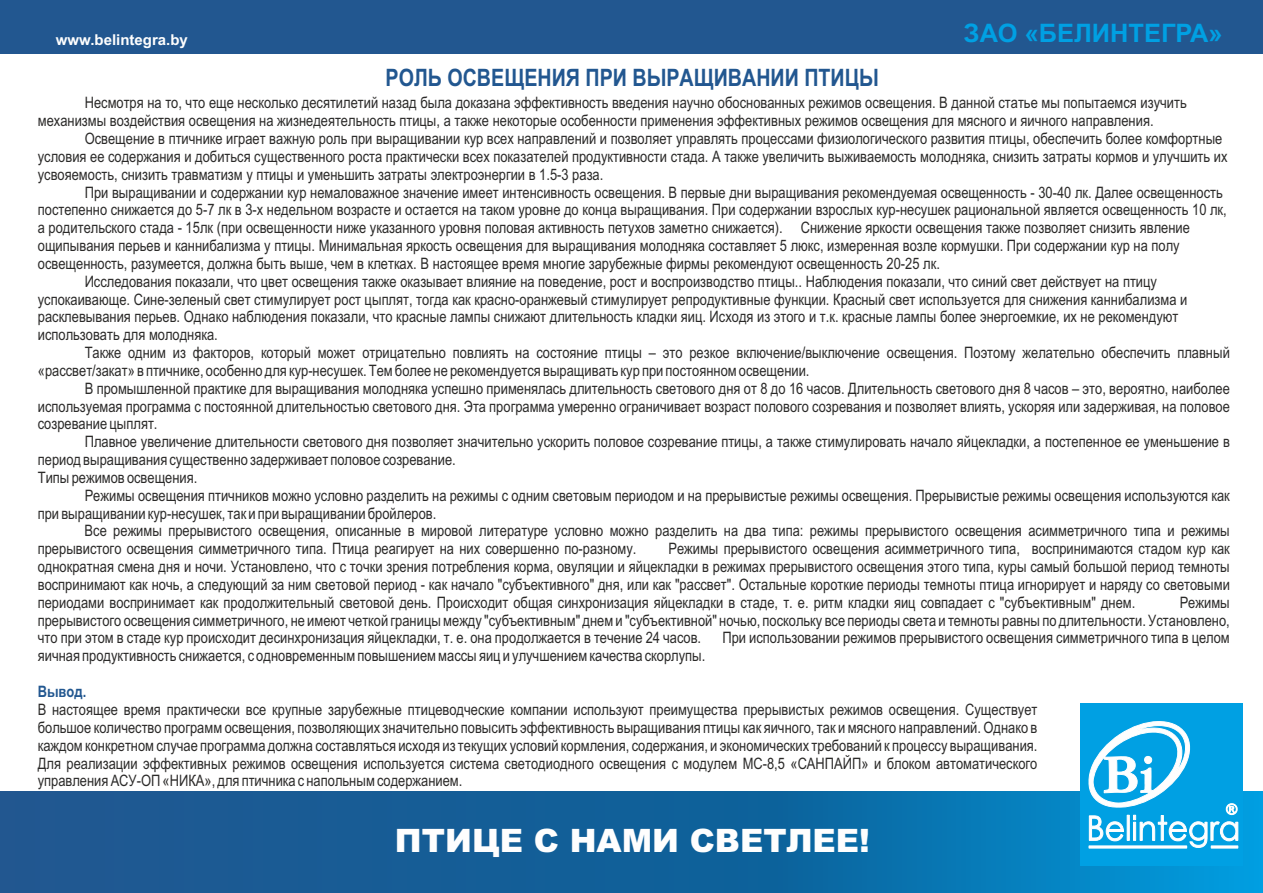
<style>
.page{position:relative;width:1263px;height:893px;background:#fff}
.page>*{position:absolute;margin:0;border:0;box-sizing:border-box;transform-origin:0 0}
.t1{font:900 32.25px "Arial";color:#fefefe}
.t2{font:700 25.5px "Arial";color:#00a0e3}
.t3{font:700 24px "Arial Narrow";color:#225790}
.t4{font:15.75px/17.9px "Arial Narrow";color:#2b2a29;text-align:justify}
.t5{font:700 15.75px "Arial Narrow";color:#225790}
.t6{font:700 15px "Arial";color:#fefefe}
</style>
<div class="page">
<svg style="left:0;top:792px;width:1263px;height:101px;background:#12649e"></svg>
<div style="left:1080px;top:703px;width:163px;height:163px;background:#00a0e3"></div>
<svg style="left:1088px;top:721px;width:151px;height:172px"></svg>
<div style="left:0;top:0;width:1263px;height:53px;background:#225790"></div>
<p class="t6" style="left:56px;top:34px;width:133px">www.belintegra.by</p>
<h2 class="t2" style="left:964px;top:23px;width:260px">ЗАО «БЕЛИНТЕГРА»</h2>
<h3 class="t3" style="left:386px;top:69px;width:495px">РОЛЬ ОСВЕЩЕНИЯ ПРИ ВЫРАЩИВАНИИ ПТИЦЫ</h3>
<p class="t4" style="left:38px;top:95px;width:1150px;text-indent:47px">Несмотря на то, что еще несколько десятилетий назад была доказана эффективность введения научно обоснованных режимов освещения. В данной статье мы попытаемся изучить механизмы воздействия освещения на жизнедеятельность птицы, а также некоторые особенности применения эффективных режимов освещения для мясного и яичного направления.</p>
<p class="t4" style="left:38px;top:131px;width:1191px;text-align:left;text-indent:47px">Освещение в птичнике играет важную роль при выращивании кур всех направлений и позволяет управлять процессами физиологического развития птицы, обеспечить более комфортные условия ее содержания и добиться существенного роста практически всех показателей продуктивности стада. А также увеличить выживаемость молодняка, снизить затраты кормов и улучшить их усвояемость, снизить травматизм у птицы и уменьшить затраты электроэнергии в 1.5-3 раза.</p>
<p class="t4" style="left:85px;top:185px;width:1139px">При выращивании и содержании кур немаловажное значение имеет интенсивность освещения. В первые дни выращивания рекомендуемая освещенность - 30-40 лк. Далее освещенность</p>
<p class="t4" style="left:38px;top:202px;width:1190px">постепенно снижается до 5-7 лк в 3-х недельном возрасте и остается на таком уровне до конца выращивания. При содержании взрослых кур-несушек рациональной является освещенность 10 лк,</p>
<p class="t4" style="left:38px;top:220px;width:1154px">а родительского стада - 15лк (при освещенности ниже указанного уровня половая активность петухов заметно снижается). Снижение яркости освещения также позволяет снизить явление</p>
<p class="t4" style="left:38px;top:238px;width:1143px">ощипывания перьев и каннибализма у птицы. Минимальная яркость освещения для выращивания молодняка составляет 5 люкс, измеренная возле кормушки. При содержании кур на полу</p>
<p class="t4" style="left:38px;top:256px;width:904px">освещенность, разумеется, должна быть выше, чем в клетках. В настоящее время многие зарубежные фирмы рекомендуют освещенность 20-25 лк.</p>
<p class="t4" style="left:85px;top:274px;width:1074px">Исследования показали, что цвет освещения также оказывает влияние на поведение, рост и воспроизводство птицы.. Наблюдения показали, что синий свет действует на птицу</p>
<p class="t4" style="left:38px;top:292px;width:1151px">успокаивающе. Сине-зеленый свет стимулирует рост цыплят, тогда как красно-оранжевый стимулирует репродуктивные функции. Красный свет используется для снижения каннибализма и</p>
<p class="t4" style="left:38px;top:309px;width:1142px">расклевывания перьев. Однако наблюдения показали, что красные лампы снижают длительность кладки яиц. Исходя из этого и т.к. красные лампы более энергоемкие, их не рекомендуют</p>
<p class="t4" style="left:38px;top:327px;width:181px">использовать для молодняка.</p>
<p class="t4" style="left:85px;top:345px;width:1147px">Также одним из факторов, который может отрицательно повлиять на состояние птицы – это резкое включение/выключение освещения. Поэтому желательно обеспечить плавный</p>
<p class="t4" style="left:38px;top:363px;width:773px">«рассвет/закат» в птичнике, особенно для кур-несушек. Тем более не рекомендуется выращивать кур при постоянном освещении.</p>
<p class="t4" style="left:85px;top:381px;width:1147px">В промышленной практике для выращивания молодняка успешно применялась длительность светового дня от 8 до 16 часов. Длительность светового дня 8 часов – это, вероятно, наиболее</p>
<p class="t4" style="left:38px;top:399px;width:1193px">используемая программа с постоянной длительностью светового дня. Эта программа умеренно ограничивает возраст полового созревания и позволяет влиять, ускоряя или задерживая, на половое</p>
<p class="t4" style="left:38px;top:416px;width:121px">созревание цыплят.</p>
<p class="t4" style="left:85px;top:434px;width:1147px">Плавное увеличение длительности светового дня позволяет значительно ускорить половое созревание птицы, а также стимулировать начало яйцекладки, а постепенное ее уменьшение в</p>
<p class="t4" style="left:38px;top:452px;width:419px">период выращивания существенно задерживает половое созревание.</p>
<p class="t4" style="left:38px;top:470px;width:161px">Типы режимов освещения.</p>
<p class="t4" style="left:85px;top:488px;width:1147px">Режимы освещения птичников можно условно разделить на режимы с одним световым периодом и на прерывистые режимы освещения. Прерывистые режимы освещения используются как</p>
<p class="t4" style="left:38px;top:506px;width:400px">при выращивании кур-несушек, так и при выращивании бройлеров.</p>
<p class="t4" style="left:85px;top:523px;width:1147px">Все режимы прерывистого освещения, описанные в мировой литературе условно можно разделить на два типа: режимы прерывистого освещения асимметричного типа и режимы</p>
<p class="t4" style="left:38px;top:541px;width:600px">прерывистого освещения симметричного типа. Птица реагирует на них совершенно по-разному.</p>
<p class="t4" style="left:38px;top:541px;width:1193px;text-indent:631px">Режимы прерывистого освещения асимметричного типа, воспринимаются стадом кур как однократная смена дня и ночи. Установлено, что с точки зрения потребления корма, овуляции и яйцекладки в режимах прерывистого освещения этого типа, куры самый большой период темноты воспринимают как ночь, а следующий за ним световой период - как начало "субъективного" дня, или как "рассвет". Остальные короткие периоды темноты птица игнорирует и наряду со световыми периодами воспринимает как продолжительный световой день. Происходит общая синхронизация яйцекладки в стаде, т. е. ритм кладки яиц совпадает с "субъективным" днем.</p>
<p class="t4" style="left:38px;top:595px;width:1193px;text-indent:1142px">Режимы прерывистого освещения симметричного, не имеют четкой границы между "субъективным" днем и "субъективной" ночью, поскольку все периоды света и темноты равны по длительности. Установлено, что при этом в стаде кур происходит десинхронизация яйцекладки, т. е. она продолжается в течение 24 часов.</p>
<p class="t4" style="left:722px;top:630px;width:509px">При использовании режимов прерывистого освещения симметричного типа в целом</p>
<p class="t4" style="left:38px;top:648px;width:669px">яичная продуктивность снижается, с одновременным повышением массы яиц и улучшением качества скорлупы.</p>
<p class="t5" style="left:38px;top:686px;width:50px">Вывод.</p>
<p class="t4" style="left:38px;top:702px;width:1001px">В настоящее время практически все крупные зарубежные птицеводческие компании используют преимущества прерывистых режимов освещения. Существует большое количество программ освещения, позволяющих значительно повысить эффективность выращивания птицы как яичного, так и мясного направлений. Однако в каждом конкретном случае программа должна составляться исходя из текущих условий кормления, содержания, и экономических требований к процессу выращивания.<br>Для реализации эффективных режимов освещения используется система светодиодного освещения с модулем МС-8,5 «САНПАЙП» и блоком автоматического управления АСУ-ОП «НИКА», для птичника с напольным содержанием.</p>
<h1 class="t1" style="left:395px;top:829px;width:476px">ПТИЦЕ С НАМИ СВЕТЛЕЕ!</h1>
</div>
